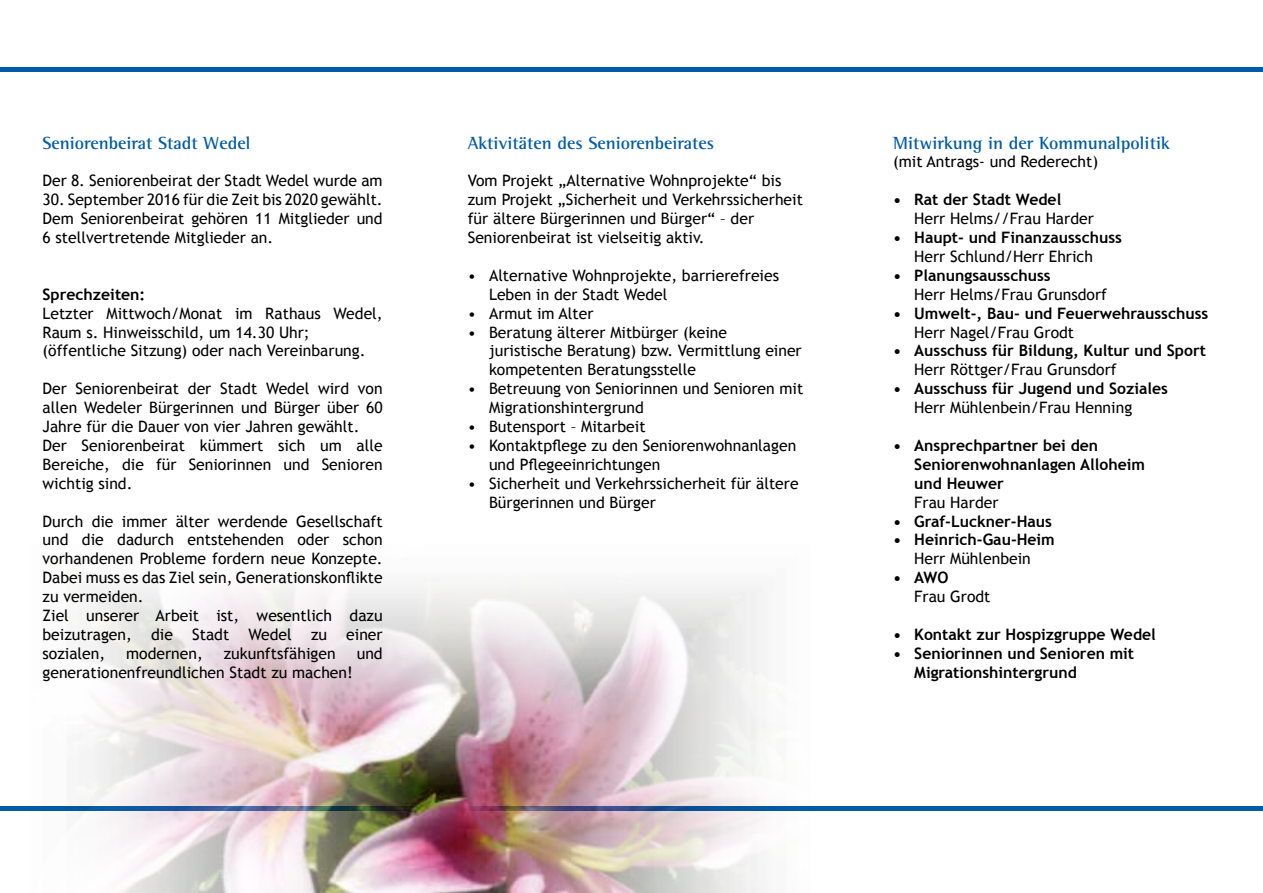
<style>
.page{position:relative;width:1263px;height:893px;background:#fff}
.page>*{position:absolute;margin:0;border:0;box-sizing:border-box;transform-origin:0 0}
.Ü1{font:700 18px "Rotis Semi Serif Std";color:#005ba8}
.Fließtext{font:15.75px/18.9px "Trebuchet MS";color:#000}
.Fließtext-2{font:700 15.75px/18.9px "Trebuchet MS";color:#000}
.Aufzählung{font:15.75px/18.9px "Trebuchet MS";color:#000}
.Aufzählung-2{font:700 15.75px "Trebuchet MS";color:#000}
</style>
<div class="page">
<hr style="left:0;top:806px;width:1263px;height:4px;background:#005ba8">
<div style="left:0;top:67px;width:1263px;height:5px;background:#005ba8"></div>
<img style="left:0;top:584px;width:842px;height:309px">
<p class="Ü1" style="left:43px;top:132px;width:209px">Seniorenbeirat Stadt Wedel</p>
<p class="Fließtext" style="left:43px;top:171px;width:342px">Der 8. Seniorenbeirat der Stadt Wedel wurde am</p>
<p class="Fließtext" style="left:43px;top:190px;width:342px;text-align:justify">30. September 2016 für die Zeit bis 2020 gewählt.<br>Dem Seniorenbeirat gehören 11 Mitglieder und 6 stellvertretende Mitglieder an.</p>
<p class="Fließtext-2" style="left:43px;top:285px;width:104px">Sprechzeiten:</p>
<p class="Fließtext" style="left:43px;top:304px;width:342px">Letzter Mittwoch/Monat im Rathaus Wedel,<br>Raum s. Hinweisschild, um 14.30 Uhr;</p>
<p class="Fließtext" style="left:43px;top:342px;width:325px">(öffentliche Sitzung) oder nach Vereinbarung.</p>
<p class="Fließtext" style="left:43px;top:379px;width:342px;text-align:justify">Der Seniorenbeirat der Stadt Wedel wird von allen Wedeler Bürgerinnen und Bürger über 60<br>Jahre für die Dauer von vier Jahren gewählt.</p>
<p class="Fließtext" style="left:43px;top:436px;width:342px;text-align:justify">Der Seniorenbeirat kümmert sich um alle Bereiche, die für Seniorinnen und Senioren wichtig sind.</p>
<p class="Fließtext" style="left:43px;top:512px;width:342px;text-align:justify">Durch die immer älter werdende Gesellschaft und die dadurch entstehenden oder schon vorhandenen Probleme fordern neue Konzepte.<br>Dabei muss es das Ziel sein, Generationskonflikte zu vermeiden.</p>
<p class="Fließtext" style="left:43px;top:606px;width:342px;text-align:justify">Ziel unserer Arbeit ist, wesentlich dazu beizutragen, die Stadt Wedel zu einer sozialen,</p>
<p class="Fließtext" style="left:126px;top:644px;width:78px">modernen,</p>
<p class="Fließtext" style="left:224px;top:644px;width:113px">zukunftsfähigen</p>
<p class="Fließtext" style="left:357px;top:644px;width:27px">und</p>
<p class="Fließtext" style="left:43px;top:663px;width:312px">generationenfreundlichen Stadt zu machen!</p>
<p class="Ü1" style="left:468px;top:132px;width:248px">Aktivitäten des Seniorenbeirates</p>
<p class="Fließtext" style="left:468px;top:171px;width:337px">Vom Projekt „Alternative Wohnprojekte“ bis zum Projekt „Sicherheit und Verkehrssicherheit für ältere Bürgerinnen und Bürger“ – der Seniorenbeirat ist vielseitig aktiv.</p>
<p class="Fließtext" style="left:489px;top:266px;width:291px;text-indent:-21px">• Alternative Wohnprojekte, barrierefreies<br>Leben in der Stadt Wedel</p>
<p class="Fließtext" style="left:468px;top:304px;width:127px">• Armut im Alter</p>
<p class="Fließtext" style="left:489px;top:323px;width:314px;text-indent:-21px">• Beratung älterer Mitbürger (keine juristische Beratung) bzw. Vermittlung einer kompetenten Beratungsstelle</p>
<p class="Fließtext" style="left:489px;top:379px;width:316px;text-indent:-21px">• Betreuung von Seniorinnen und Senioren mit<br>Migrationshintergrund</p>
<p class="Fließtext" style="left:468px;top:417px;width:179px">• Butensport – Mitarbeit</p>
<p class="Fließtext" style="left:489px;top:436px;width:309px;text-indent:-21px">• Kontaktpflege zu den Seniorenwohnanlagen und Pflegeeinrichtungen</p>
<p class="Aufzählung" style="left:489px;top:474px;width:311px;text-indent:-21px">• Sicherheit und Verkehrssicherheit für ältere<br>Bürgerinnen und Bürger</p>
<p class="Ü1" style="left:893px;top:132px;width:278px">Mitwirkung in der Kommunalpolitik</p>
<p class="Fließtext" style="left:893px;top:153px;width:207px">(mit Antrags- und Rederecht)</p>
<p class="Fließtext-2" style="left:893px;top:190px;width:170px">• Rat der Stadt Wedel</p>
<p class="Aufzählung" style="left:914px;top:209px;width:181px">Herr Helms//Frau Harder</p>
<p class="Fließtext-2" style="left:893px;top:228px;width:230px">• Haupt- und Finanzausschuss</p>
<p class="Aufzählung" style="left:914px;top:247px;width:180px">Herr Schlund/Herr Ehrich</p>
<p class="Fließtext-2" style="left:893px;top:266px;width:159px">• Planungsausschuss</p>
<p class="Aufzählung" style="left:914px;top:285px;width:194px">Herr Helms/Frau Grunsdorf</p>
<p class="Fließtext-2" style="left:893px;top:304px;width:317px">• Umwelt-, Bau- und Feuerwehrausschuss</p>
<p class="Aufzählung" style="left:914px;top:323px;width:161px">Herr Nagel/Frau Grodt</p>
<p class="Fließtext-2" style="left:893px;top:341px;width:314px">• Ausschuss für Bildung, Kultur und Sport</p>
<p class="Aufzählung" style="left:914px;top:360px;width:204px">Herr Röttger/Frau Grunsdorf</p>
<p class="Fließtext-2" style="left:893px;top:379px;width:276px">• Ausschuss für Jugend und Soziales</p>
<p class="Aufzählung" style="left:914px;top:398px;width:219px">Herr Mühlenbein/Frau Henning</p>
<p class="Fließtext-2" style="left:914px;top:436px;width:232px;text-indent:-21px">• Ansprechpartner bei den<br>Seniorenwohnanlagen Alloheim und Heuwer</p>
<p class="Aufzählung" style="left:914px;top:493px;width:86px">Frau Harder</p>
<p class="Fließtext-2" style="left:893px;top:511px;width:160px">• Graf-Luckner-Haus</p>
<p class="Fließtext-2" style="left:893px;top:530px;width:163px">• Heinrich-Gau-Heim</p>
<p class="Aufzählung" style="left:914px;top:549px;width:118px">Herr Mühlenbein</p>
<p class="Fließtext-2" style="left:893px;top:568px;width:57px">• AWO</p>
<p class="Aufzählung" style="left:914px;top:587px;width:78px">Frau Grodt</p>
<p class="Fließtext-2" style="left:893px;top:625px;width:264px">• Kontakt zur Hospizgruppe Wedel</p>
<p class="Aufzählung-2" style="left:893px;top:643px;width:243px">• Seniorinnen und Senioren mit</p>
<p class="Fließtext-2" style="left:914px;top:663px;width:164px">Migrationshintergrund</p>
</div>
